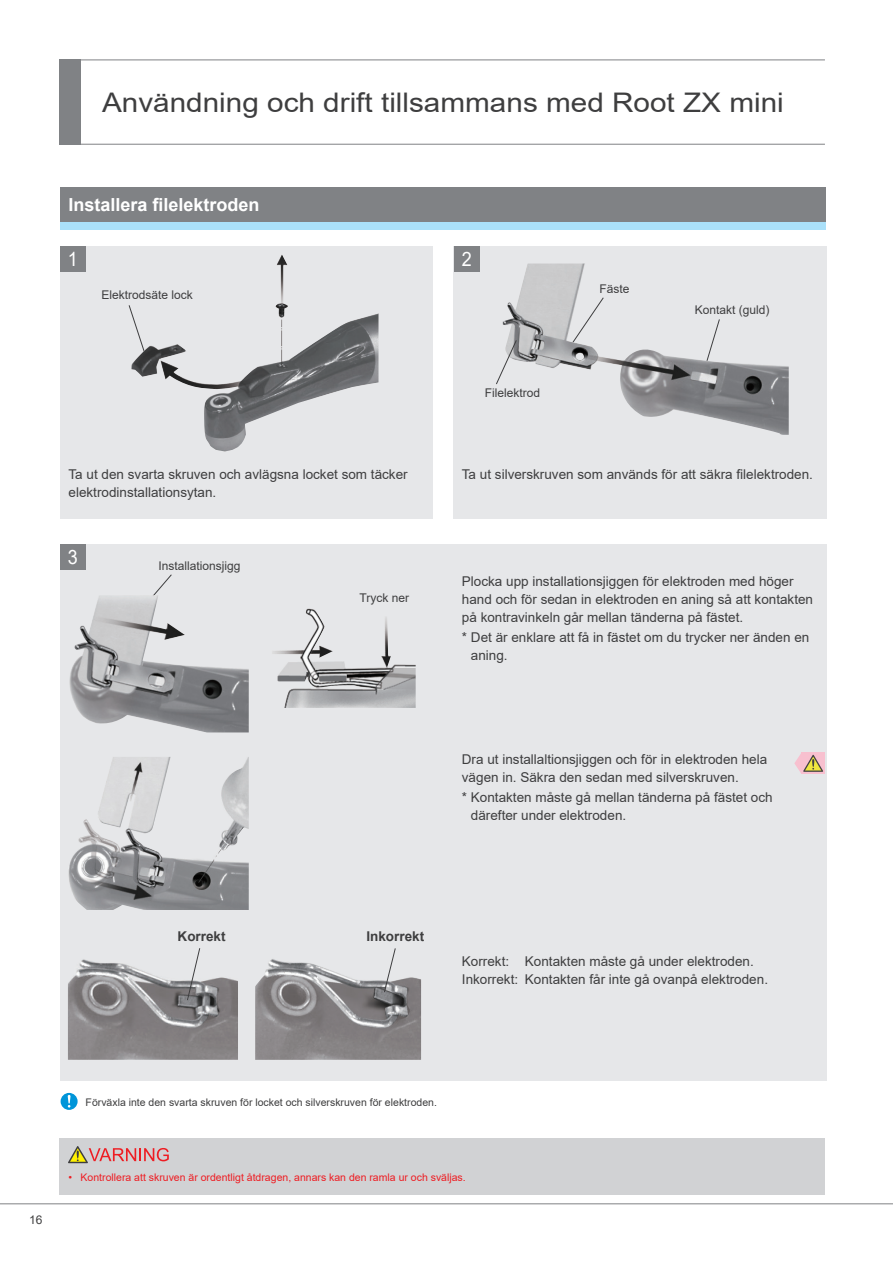
<style>
.page{position:relative;width:893px;height:1263px;background:#fff}
.page>*{position:absolute;margin:0;border:0;box-sizing:border-box;transform-origin:0 0}
.t1{font:27px "Arial";color:#3e3e3f;scale:1.1 1}
.t2{font:19.8px "Arial";color:#fff;scale:.91 1}
.t3{font:700 18px "Arial";color:#fff}
.t4{font:13.5px/18px "Arial";color:#3e3e3f}
.t5{font:700 13.5px "Arial";color:#3e3e3f}
.t6{font:12px "Arial";color:#3e3e3f}
.t7{font:10.5px "Arial";color:#ee1d23}
.t8{font:10.5px "Arial";color:#3e3e3f}
</style>
<div class="page">
<hr style="left:0;top:1203px;width:893px;height:1px;background:#808285">
<hr style="left:60px;top:144px;width:765px;height:1px;background:#808285">
<hr style="left:60px;top:60px;width:765px;height:1px;background:#808285">
<div style="left:60px;top:60px;width:21px;height:85px;background:#808285"></div>
<div style="left:61px;top:544px;width:765px;height:536px;background:#e6e7e9"></div>
<div style="left:61px;top:246px;width:372px;height:273px;background:#e6e7e9"></div>
<div style="left:454px;top:246px;width:372px;height:273px;background:#e6e7e9"></div>
<div style="left:60px;top:247px;width:26px;height:25px;background:#808285"></div>
<div style="left:60px;top:544px;width:26px;height:26px;background:#808285"></div>
<div style="left:454px;top:247px;width:25px;height:25px;background:#808285"></div>
<div style="left:60px;top:1138px;width:765px;height:57px;background:#d1d2d4"></div>
<div style="left:60px;top:221px;width:766px;height:9px;background:#aae0f9"></div>
<svg style="left:61px;top:1093px;width:17px;height:17px"></svg>
<svg style="left:128px;top:305px;width:3px;height:8px"></svg>
<svg style="left:153px;top:574px;width:19px;height:21px"></svg>
<div style="left:60px;top:187px;width:765px;height:34px;background:#808285"></div>
<img style="left:131px;top:265px;width:247px;height:186px">
<img style="left:503px;top:321px;width:286px;height:114px">
<img style="left:505px;top:263px;width:276px;height:172px">
<img style="left:255px;top:960px;width:166px;height:100px">
<img style="left:271px;top:959px;width:112px;height:23px">
<img style="left:68px;top:977px;width:170px;height:83px">
<img style="left:74px;top:959px;width:130px;height:20px">
<img style="left:207px;top:667px;width:42px;height:65px">
<img style="left:69px;top:595px;width:138px;height:137px">
<img style="left:306px;top:609px;width:110px;height:99px">
<img style="left:272px;top:615px;width:122px;height:93px">
<img style="left:68px;top:757px;width:181px;height:153px">
<img style="left:97px;top:757px;width:150px;height:76px">
<div style="left:801px;top:753px;width:24px;height:21px;background:#f8c0cf"></div>
<svg style="left:794px;top:754px;width:29px;height:19px"></svg>
<svg style="left:68px;top:1146px;width:101px;height:17px"></svg>
<svg style="left:496px;top:339px;width:21px;height:46px"></svg>
<svg style="left:383px;top:948px;width:13px;height:45px"></svg>
<svg style="left:187px;top:948px;width:14px;height:53px"></svg>
<h1 class="t1" style="left:102px;top:84px;width:621px">Användning och drift tillsammans med Root ZX mini</h1>
<h3 class="t3" style="left:69px;top:192px;width:193px">Installera filelektroden</h3>
<h2 class="t2" style="left:68px;top:246px;width:12px">1</h2>
<p class="t6" style="left:102px;top:287px;width:93px">Elektrodsäte lock</p>
<h2 class="t2" style="left:462px;top:246px;width:12px">2</h2>
<p class="t6" style="left:485px;top:385px;width:57px">Filelektrod</p>
<p class="t6" style="left:600px;top:280px;width:32px">Fäste</p>
<p class="t6" style="left:695px;top:302px;width:76px">Kontakt (guld)</p>
<p class="t4" style="left:69px;top:466px;width:341px">Ta ut den svarta skruven och avlägsna locket som täcker</p>
<p class="t4" style="left:462px;top:466px;width:353px">Ta ut silverskruven som används för att säkra filelektroden.</p>
<p class="t4" style="left:69px;top:484px;width:149px">elektrodinstallationsytan.</p>
<h2 class="t2" style="left:68px;top:544px;width:12px">3</h2>
<p class="t6" style="left:159px;top:557px;width:84px">Installationsjigg</p>
<p class="t6" style="left:359px;top:590px;width:51px">Tryck ner</p>
<p class="t4" style="left:462px;top:572px;width:353px">Plocka upp installationsjiggen för elektroden med höger hand och för sedan in elektroden en aning så att kontakten på kontravinkeln går mellan tänderna på fästet.</p>
<p class="t4" style="left:471px;top:628px;width:340px;text-indent:-9px">* Det är enklare att få in fästet om du trycker ner änden en aning.</p>
<p class="t4" style="left:462px;top:750px;width:307px">Dra ut installaltionsjiggen och för in elektroden hela vägen in. Säkra den sedan med silverskruven.</p>
<p class="t4" style="left:471px;top:788px;width:303px;text-indent:-9px">* Kontakten måste gå mellan tänderna på fästet och därefter under elektroden.</p>
<p class="t5" style="left:178px;top:927px;width:50px">Korrekt</p>
<p class="t5" style="left:366px;top:927px;width:59px">Inkorrekt</p>
<p class="t4" style="left:462px;top:952px;width:308px">Korrekt: Kontakten måste gå under elektroden.<br>Inkorrekt: Kontakten får inte gå ovanpå elektroden.</p>
<p class="t6" style="left:29px;top:1212px;width:15px">16</p>
<p class="t8" style="left:86px;top:1095px;width:353px">Förväxla inte den svarta skruven för locket och silverskruven för elektroden.</p>
<p class="t7" style="left:69px;top:1170px;width:399px">• Kontrollera att skruven är ordentligt åtdragen, annars kan den ramla ur och sväljas.</p>
</div>
